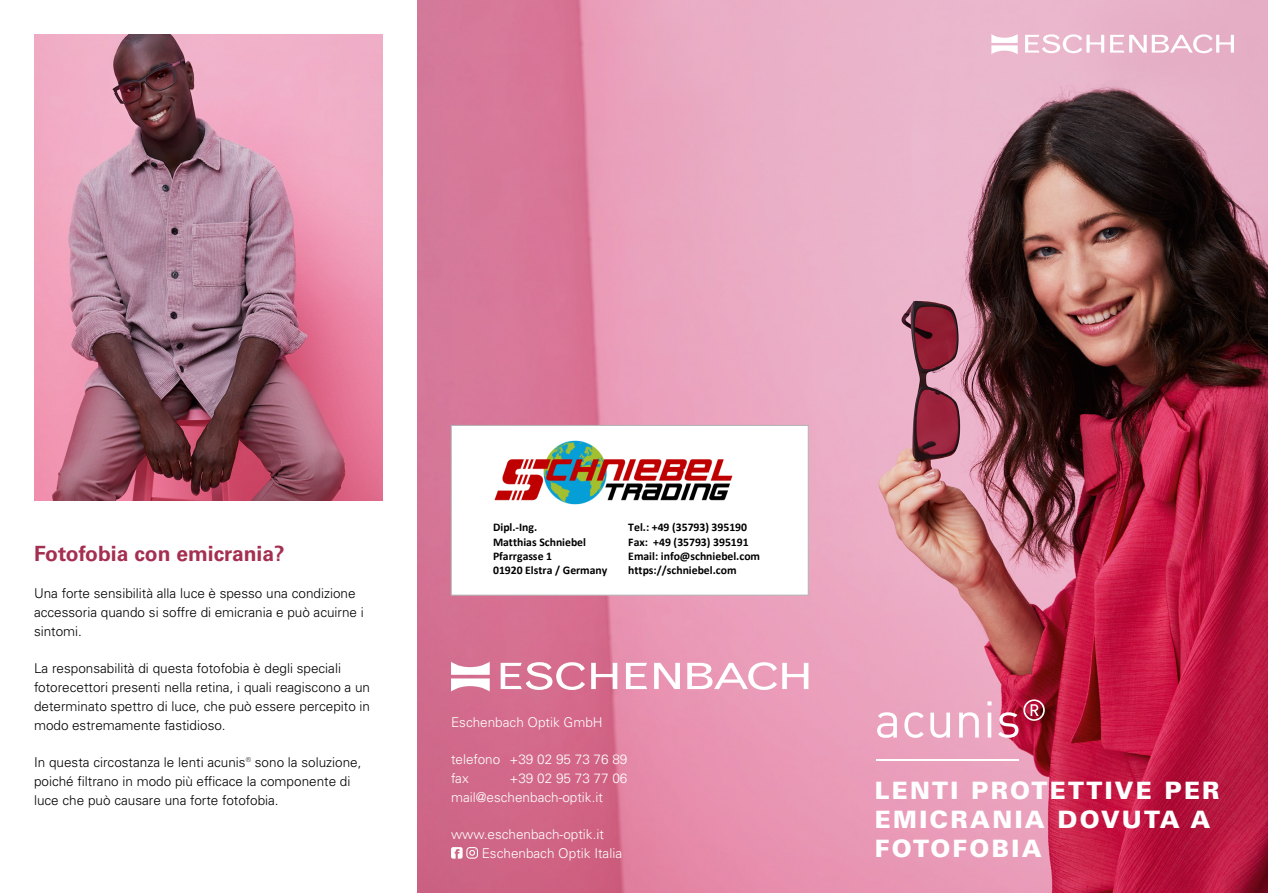
<style>
.page{position:relative;width:1268px;height:893px;background:#fff}
.page>*{position:absolute;margin:0;border:0;box-sizing:border-box;transform-origin:0 0}
.t1{font:900 24px/28.8px "Univers LT Pro 75";letter-spacing:.095em;color:#fff}
.t2{font:700 21px "Univers LT Pro 65";color:#a52f51}
.t3{font:300 13.5px/18.8px "Univers LT Pro 45";color:#000}
.t4{font:300 13.5px/18.8px "Univers LT Pro 45";color:#fff}
.t5{font:700 11.7px "Calibri";color:#000}
</style>
<div class="page">
<img style="left:417px;top:0;width:850px;height:893px">
<svg style="left:1109px;top:34px;width:124px;height:19px"></svg>
<svg style="left:991px;top:34px;width:26px;height:20px"></svg>
<svg style="left:1024px;top:34px;width:79px;height:19px"></svg>
<img style="left:34px;top:34px;width:349px;height:467px">
<div style="left:451px;top:425px;width:357px;height:170px;background:#fff;border:1px solid #b1b2b3"></div>
<hr style="left:876px;top:759px;width:142px;height:2px;background:#fff">
<svg style="left:451px;top:847px;width:27px;height:12px"></svg>
<svg style="left:591px;top:663px;width:26px;height:26px"></svg>
<svg style="left:625px;top:663px;width:22px;height:26px"></svg>
<svg style="left:654px;top:663px;width:25px;height:26px"></svg>
<svg style="left:687px;top:662px;width:121px;height:28px"></svg>
<svg style="left:451px;top:662px;width:38px;height:30px"></svg>
<svg style="left:500px;top:662px;width:85px;height:28px"></svg>
<svg style="left:877px;top:712px;width:19px;height:26px"></svg>
<svg style="left:904px;top:712px;width:19px;height:26px"></svg>
<svg style="left:930px;top:713px;width:19px;height:25px"></svg>
<svg style="left:958px;top:712px;width:20px;height:25px"></svg>
<svg style="left:987px;top:713px;width:4px;height:24px"></svg>
<svg style="left:987px;top:701px;width:4px;height:4px"></svg>
<svg style="left:997px;top:699px;width:47px;height:39px;background:#c34966"></svg>
<img style="left:494px;top:440px;width:239px;height:65px">
<h2 class="t2" style="left:34px;top:539px;width:252px">Fotofobia con emicrania?</h2>
<p class="t3" style="left:34px;top:584px;width:331px">Una forte sensibilità alla luce è spesso una condizione accessoria quando si soffre di emicrania e può acuirne i sintomi.</p>
<p class="t3" style="left:34px;top:659px;width:337px">La responsabilità di questa fotofobia è degli speciali fotorecettori presenti nella retina, i quali reagiscono a un determinato spettro di luce, che può essere percepito in modo estremamente fastidioso.</p>
<p class="t3" style="left:34px;top:753px;width:329px">In questa circostanza le lenti acunis® sono la soluzione, poiché filtrano in modo più efficace la componente di luce che può causare una forte fotofobia.</p>
<p class="t5" style="left:493px;top:522px;width:46px">Dipl.-Ing.</p>
<p class="t5" style="left:628px;top:522px;width:120px">Tel.: +49 (35793) 395190</p>
<p class="t5" style="left:493px;top:537px;width:94px">Matthias Schniebel</p>
<p class="t5" style="left:628px;top:537px;width:122px">Fax: +49 (35793) 395191</p>
<p class="t5" style="left:493px;top:551px;width:60px">Pfarrgasse 1</p>
<p class="t5" style="left:628px;top:551px;width:133px">Email: info@schniebel.com</p>
<p class="t5" style="left:493px;top:565px;width:116px">01920 Elstra / Germany</p>
<p class="t5" style="left:628px;top:565px;width:110px">https://schniebel.com</p>
<p class="t4" style="left:451px;top:712px;width:153px">Eschenbach Optik GmbH</p>
<p class="t4" style="left:451px;top:750px;width:178px">telefono +39 02 95 73 76 89 fax</p>
<p class="t4" style="left:451px;top:768px;width:178px;text-indent:58px">+39 02 95 73 77 06 mail@eschenbach-optik.it</p>
<p class="t4" style="left:481px;top:825px;width:142px;text-indent:-31px">www.eschenbach-optik.it<br>Eschenbach Optik Italia</p>
<h1 class="t1" style="left:874px;top:775px;width:346px">LENTI PROTETTIVE PER<br>EMICRANIA DOVUTA A<br>FOTOFOBIA</h1>
</div>
